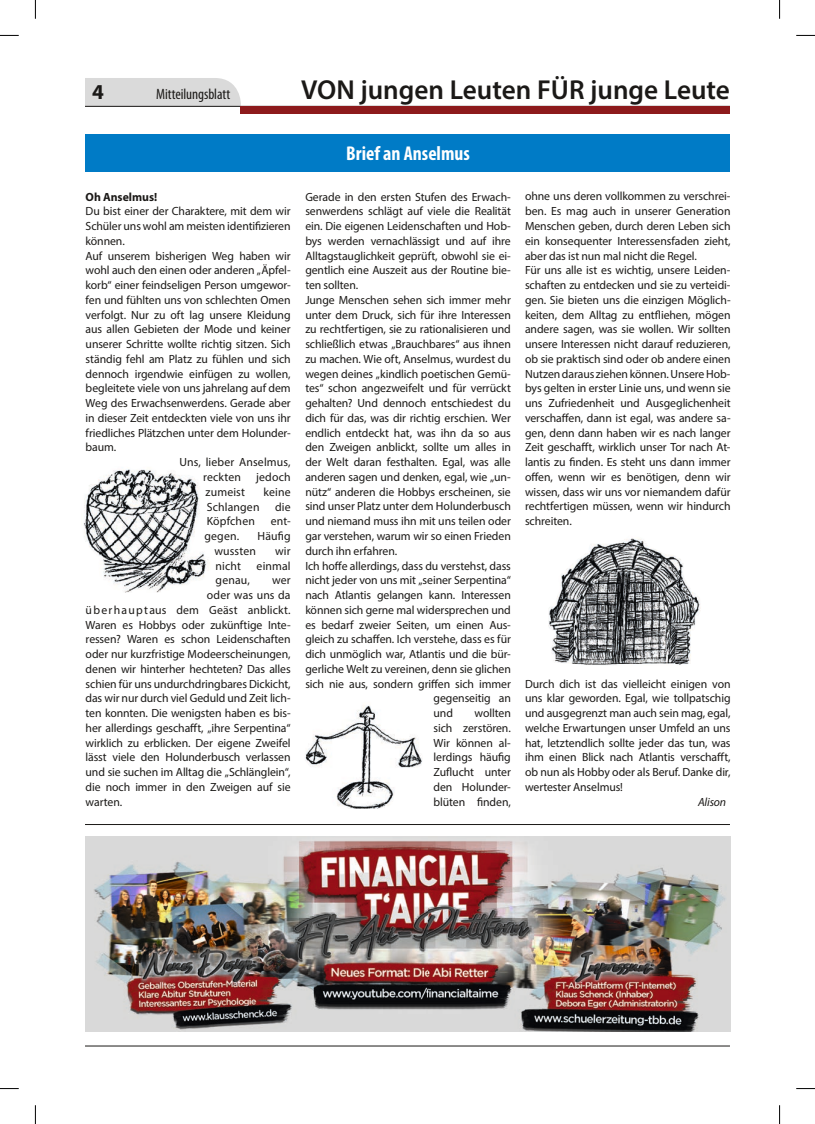
<style>
.page{position:relative;width:815px;height:1124px;background:#fff}
.page>*{position:absolute;margin:0;border:0;box-sizing:border-box;transform-origin:0 0}
.t1{font:600 27.5px "Myriad Pro";color:#1b1917}
.t2{font:700 21.25px "Myriad Pro";color:#1b1917}
.t3{font:700 condensed 20px "Myriad Pro";color:#fff}
.t4{font:condensed 15px "Myriad Pro";letter-spacing:-.005em;color:#1b1917}
.t5{font:11.88px/14.8px "Myriad Pro";letter-spacing:-.005em;color:#1b1917;text-align:justify}
.t6{font:11.88px "Myriad Pro";letter-spacing:.015em;color:#1b1917}
.t7{font:700 11.88px "Myriad Pro";letter-spacing:-.005em;color:#1b1917}
.t8{font:italic 11.88px "Myriad Pro";letter-spacing:-.01em;color:#1b1917}
</style>
<div class="page">
<hr style="left:85px;top:1045px;width:645px;height:1px;background:#1b1917">
<svg style="left:85px;top:78px;width:645px;height:35px"></svg>
<div style="left:85px;top:135px;width:645px;height:37px;background:#007bc6"></div>
<img style="left:86px;top:836px;width:644px;height:195px">
<hr style="left:85px;top:824px;width:645px;height:1px;background:#1b1917">
<img style="left:83px;top:469px;width:127px;height:123px">
<img style="left:548px;top:538px;width:153px;height:127px">
<img style="left:305px;top:705px;width:117px;height:103px">
<svg style="left:0;top:35px;width:19px;height:1px"></svg>
<svg style="left:796px;top:35px;width:19px;height:1px"></svg>
<svg style="left:0;top:1088px;width:19px;height:1px"></svg>
<svg style="left:796px;top:1088px;width:19px;height:1px"></svg>
<svg style="left:35px;top:0;width:1px;height:19px"></svg>
<svg style="left:35px;top:1105px;width:1px;height:18px"></svg>
<svg style="left:779px;top:0;width:1px;height:19px"></svg>
<svg style="left:779px;top:1105px;width:1px;height:18px"></svg>
<h2 class="t2" style="left:92px;top:78px;width:13px">4</h2>
<p class="t4" style="left:156px;top:85px;width:76px">Mitteilungsblatt</p>
<h1 class="t1" style="left:301px;top:72px;width:430px">VON jungen Leuten FÜR junge Leute</h1>
<p class="t7" style="left:86px;top:189px;width:73px">Oh Anselmus!</p>
<p class="t5" style="left:86px;top:204px;width:206px">Du bist einer der Charaktere, mit dem wir</p>
<p class="t5" style="left:86px;top:218px;width:206px">Schüler uns wohl am meisten identifizieren</p>
<p class="t5" style="left:86px;top:233px;width:41px">können.</p>
<p class="t5" style="left:86px;top:248px;width:206px">Auf unserem bisherigen Weg haben wir</p>
<p class="t5" style="left:86px;top:263px;width:207px">wohl auch den einen oder anderen „Äpfel-</p>
<p class="t5" style="left:86px;top:277px;width:206px">korb“ einer feindseligen Person umgewor-</p>
<p class="t5" style="left:86px;top:292px;width:206px">fen und fühlten uns von schlechten Omen</p>
<p class="t5" style="left:86px;top:307px;width:206px">verfolgt. Nur zu oft lag unsere Kleidung</p>
<p class="t5" style="left:86px;top:322px;width:206px">aus allen Gebieten der Mode und keiner</p>
<p class="t5" style="left:86px;top:336px;width:207px">unserer Schritte wollte richtig sitzen. Sich</p>
<p class="t5" style="left:86px;top:351px;width:207px">ständig fehl am Platz zu fühlen und sich</p>
<p class="t5" style="left:86px;top:366px;width:207px">dennoch irgendwie einfügen zu wollen,</p>
<p class="t5" style="left:86px;top:381px;width:207px">begleitete viele von uns jahrelang auf dem</p>
<p class="t5" style="left:86px;top:395px;width:207px">Weg des Erwachsenwerdens. Gerade aber</p>
<p class="t5" style="left:86px;top:410px;width:206px">in dieser Zeit entdeckten viele von uns ihr</p>
<p class="t5" style="left:86px;top:425px;width:206px">friedliches Plätzchen unter dem Holunder-</p>
<p class="t5" style="left:86px;top:440px;width:32px">baum.</p>
<p class="t5" style="left:179px;top:454px;width:113px">Uns, lieber Anselmus,</p>
<p class="t5" style="left:203px;top:469px;width:39px">reckten</p>
<p class="t5" style="left:256px;top:469px;width:36px">jedoch</p>
<p class="t6" style="left:206px;top:484px;width:41px">zumeist</p>
<p class="t5" style="left:264px;top:484px;width:29px">keine</p>
<p class="t5" style="left:207px;top:499px;width:54px">Schlangen</p>
<p class="t5" style="left:275px;top:499px;width:17px">die</p>
<p class="t6" style="left:207px;top:514px;width:50px">Köpfchen</p>
<p class="t5" style="left:271px;top:513px;width:21px">ent-</p>
<p class="t5" style="left:204px;top:528px;width:36px">gegen.</p>
<p class="t5" style="left:257px;top:528px;width:35px">Häufig</p>
<p class="t5" style="left:214px;top:543px;width:43px">wussten</p>
<p class="t5" style="left:275px;top:543px;width:17px">wir</p>
<p class="t5" style="left:216px;top:558px;width:27px">nicht</p>
<p class="t5" style="left:257px;top:558px;width:36px">einmal</p>
<p class="t5" style="left:216px;top:572px;width:36px">genau,</p>
<p class="t5" style="left:272px;top:572px;width:20px">wer</p>
<p class="t5" style="left:207px;top:587px;width:85px">oder was uns da</p>
<p class="t6" style="left:86px;top:602px;width:207px">überhaupt aus dem Geäst anblickt.</p>
<p class="t5" style="left:86px;top:617px;width:207px">Waren es Hobbys oder zukünftige Inte-</p>
<p class="t5" style="left:86px;top:631px;width:206px">ressen? Waren es schon Leidenschaften</p>
<p class="t5" style="left:86px;top:646px;width:206px">oder nur kurzfristige Modeerscheinungen,</p>
<p class="t5" style="left:86px;top:661px;width:207px">denen wir hinterher hechteten? Das alles</p>
<p class="t5" style="left:86px;top:676px;width:206px">schien für uns undurchdringbares Dickicht,</p>
<p class="t5" style="left:86px;top:690px;width:206px">das wir nur durch viel Geduld und Zeit lich-</p>
<p class="t5" style="left:86px;top:705px;width:206px">ten konnten. Die wenigsten haben es bis-</p>
<p class="t5" style="left:86px;top:720px;width:207px">her allerdings geschafft, „ihre Serpentina“</p>
<p class="t5" style="left:86px;top:735px;width:207px">wirklich zu erblicken. Der eigene Zweifel</p>
<p class="t5" style="left:86px;top:749px;width:206px">lässt viele den Holunderbusch verlassen</p>
<p class="t5" style="left:86px;top:764px;width:207px">und sie suchen im Alltag die „Schlänglein“,</p>
<p class="t5" style="left:86px;top:779px;width:207px">die noch immer in den Zweigen auf sie</p>
<p class="t5" style="left:86px;top:794px;width:38px">warten.</p>
<h3 class="t3" style="left:346px;top:141px;width:125px">Brief an Anselmus</h3>
<p class="t5" style="left:305px;top:189px;width:207px">Gerade in den ersten Stufen des Erwach-</p>
<p class="t5" style="left:305px;top:204px;width:207px">senwerdens schlägt auf viele die Realität</p>
<p class="t5" style="left:305px;top:218px;width:207px">ein. Die eigenen Leidenschaften und Hob-</p>
<p class="t5" style="left:305px;top:233px;width:207px">bys werden vernachlässigt und auf ihre</p>
<p class="t5" style="left:305px;top:248px;width:207px">Alltagstauglichkeit geprüft, obwohl sie ei-</p>
<p class="t5" style="left:305px;top:263px;width:207px">gentlich eine Auszeit aus der Routine bie-</p>
<p class="t5" style="left:305px;top:277px;width:55px">ten sollten.</p>
<p class="t5" style="left:305px;top:292px;width:207px">Junge Menschen sehen sich immer mehr</p>
<p class="t5" style="left:305px;top:307px;width:207px">unter dem Druck, sich für ihre Interessen</p>
<p class="t5" style="left:305px;top:322px;width:207px">zu rechtfertigen, sie zu rationalisieren und</p>
<p class="t5" style="left:305px;top:336px;width:207px">schließlich etwas „Brauchbares“ aus ihnen</p>
<p class="t5" style="left:305px;top:351px;width:207px">zu machen. Wie oft, Anselmus, wurdest du</p>
<p class="t5" style="left:305px;top:366px;width:207px">wegen deines „kindlich poetischen Gemü-</p>
<p class="t5" style="left:305px;top:381px;width:207px">tes“ schon angezweifelt und für verrückt</p>
<p class="t5" style="left:305px;top:395px;width:207px">gehalten? Und dennoch entschiedest du</p>
<p class="t5" style="left:305px;top:410px;width:207px">dich für das, was dir richtig erschien. Wer</p>
<p class="t5" style="left:305px;top:425px;width:207px">endlich entdeckt hat, was ihn da so aus</p>
<p class="t5" style="left:305px;top:440px;width:207px">den Zweigen anblickt, sollte um alles in</p>
<p class="t5" style="left:305px;top:454px;width:207px">der Welt daran festhalten. Egal, was alle</p>
<p class="t5" style="left:305px;top:469px;width:207px">anderen sagen und denken, egal, wie „un-</p>
<p class="t5" style="left:305px;top:484px;width:207px">nütz“ anderen die Hobbys erscheinen, sie</p>
<p class="t5" style="left:305px;top:499px;width:207px">sind unser Platz unter dem Holunderbusch</p>
<p class="t5" style="left:305px;top:513px;width:207px">und niemand muss ihn mit uns teilen oder</p>
<p class="t5" style="left:305px;top:528px;width:207px">gar verstehen, warum wir so einen Frieden</p>
<p class="t5" style="left:305px;top:543px;width:93px">durch ihn erfahren.</p>
<p class="t5" style="left:305px;top:558px;width:207px">Ich hoffe allerdings, dass du verstehst, dass</p>
<p class="t5" style="left:305px;top:572px;width:207px">nicht jeder von uns mit „seiner Serpentina“</p>
<p class="t5" style="left:305px;top:587px;width:207px">nach Atlantis gelangen kann. Interessen</p>
<p class="t5" style="left:305px;top:602px;width:207px">können sich gerne mal widersprechen und</p>
<p class="t5" style="left:305px;top:617px;width:207px">es bedarf zweier Seiten, um einen Aus-</p>
<p class="t5" style="left:305px;top:631px;width:207px">gleich zu schaffen. Ich verstehe, dass es für</p>
<p class="t5" style="left:305px;top:646px;width:207px">dich unmöglich war, Atlantis und die bür-</p>
<p class="t5" style="left:305px;top:661px;width:207px">gerliche Welt zu vereinen, denn sie glichen</p>
<p class="t5" style="left:305px;top:676px;width:207px">sich nie aus, sondern griffen sich immer</p>
<p class="t5" style="left:434px;top:690px;width:79px">gegenseitig an</p>
<p class="t5" style="left:434px;top:705px;width:21px">und</p>
<p class="t5" style="left:434px;top:705px;width:79px;text-indent:41px">wollten sich zerstören.<br>Wir können al&shy;lerdings häufig Zuflucht unter den Holunder&shy;blüten finden,</p>
<p class="t5" style="left:525px;top:189px;width:207px;text-align:left">ohne uns deren vollkommen zu verschrei&shy;ben. Es mag auch in unserer Generation Menschen geben, durch deren Leben sich ein konsequenter Interessensfaden zieht, aber das ist nun mal nicht die Regel.<br>Für uns alle ist es wichtig, unsere Leiden&shy;schaften zu entdecken und sie zu verteidi&shy;gen. Sie bieten uns die einzigen Möglich&shy;keiten, dem Alltag zu entfliehen, mögen andere sagen, was sie wollen. Wir sollten unsere Interessen nicht darauf reduzieren, ob sie praktisch sind oder ob andere einen Nutzen daraus ziehen können. Unsere Hob&shy;bys gelten in erster Linie uns, und wenn sie uns Zufriedenheit und Ausgeglichenheit verschaffen, dann ist egal, was andere sa&shy;gen, denn dann haben wir es nach langer Zeit geschafft, wirklich unser Tor nach At&shy;lantis zu finden. Es steht uns dann immer offen, wenn wir es benötigen, denn wir wissen, dass wir uns vor niemandem dafür rechtfertigen müssen, wenn wir hindurch schreiten.</p>
<p class="t5" style="left:525px;top:676px;width:207px">Durch dich ist das vielleicht einigen von uns klar geworden. Egal, wie tollpatschig und ausgegrenzt man auch sein mag, egal, welche Erwartungen unser Umfeld an uns hat, letztendlich sollte jeder das tun, was ihm einen Blick nach Atlantis verschafft, ob nun als Hobby oder als Beruf. Danke dir, wertester Anselmus!</p>
<p class="t8" style="left:698px;top:794px;width:30px">Alison</p>
</div>
